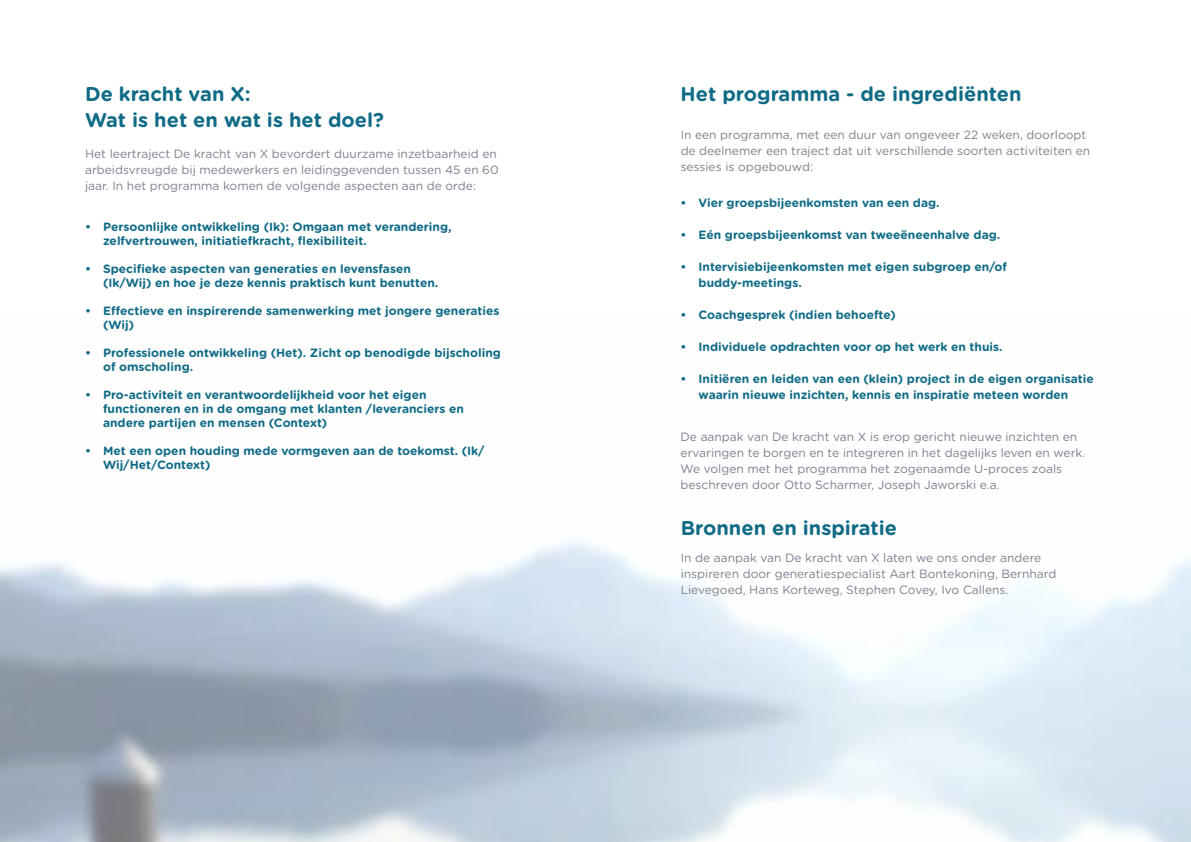
<style>
.page{position:relative;width:1191px;height:842px;background:#fff}
.page>*{position:absolute;margin:0;border:0;box-sizing:border-box;transform-origin:0 0}
.t1{font:700 20px/26px "Gotham Rounded";color:#106b86}
.t2{font:700 12px/14px "Gotham Rounded";color:#106b86}
.t3{font:12px/16px "Gotham Rounded";color:#7b808e}
.t4{font:12px/16px "Gotham Rounded";color:#5a6071}
</style>
<div class="page">
<h1 class="t1" style="left:85px;top:80px;width:300px">De kracht van X:<br>Wat is het en wat is het doel?</h1>
<p class="t4" style="left:85px;top:146px;width:415px">Het leertraject De kracht van X bevordert duurzame inzetbaarheid en arbeidsvreugde bij medewerkers en leidinggevenden tussen 45 en 60 jaar. In het programma komen de volgende aspecten aan de orde:</p>
<p class="t2" style="left:103px;top:219px;width:350px;text-indent:-18px">• Persoonlijke ontwikkeling (Ik): Omgaan met verandering, zelfvertrouwen, initiatiefkracht, flexibiliteit.</p>
<p class="t2" style="left:103px;top:261px;width:337px;text-indent:-18px">• Specifieke aspecten van generaties en levensfasen (Ik/Wij) en hoe je deze kennis praktisch kunt benutten.</p>
<p class="t2" style="left:103px;top:303px;width:398px;text-indent:-18px">• Effectieve en inspirerende samenwerking met jongere generaties (Wij)</p>
<p class="t2" style="left:103px;top:345px;width:399px;text-indent:-18px">• Professionele ontwikkeling (Het). Zicht op benodigde bijscholing of omscholing.</p>
<p class="t2" style="left:103px;top:387px;width:362px;text-indent:-18px">• Pro-activiteit en verantwoordelijkheid voor het eigen functioneren en in de omgang met klanten /leveranciers en andere partijen en mensen (Context)</p>
<p class="t2" style="left:103px;top:443px;width:383px;text-indent:-18px">• Met een open houding mede vormgeven aan de toekomst. (Ik/<br>Wij/Het/Context)</p>
<h1 class="t1" style="left:680px;top:80px;width:342px">Het programma - de ingrediënten</h1>
<p class="t4" style="left:680px;top:127px;width:411px">In een programma, met een duur van ongeveer 22 weken, doorloopt de deelnemer een traject dat uit verschillende soorten activiteiten en sessies is opgebouwd:</p>
<p class="t2" style="left:680px;top:195px;width:261px">• Vier groepsbijeenkomsten van een dag.</p>
<p class="t2" style="left:680px;top:227px;width:321px">• Eén groepsbijeenkomst van tweeëneenhalve dag.</p>
<p class="t2" style="left:698px;top:258px;width:310px;line-height:16px;text-indent:-18px">• Intervisiebijeenkomsten met eigen subgroep en/of buddy-meetings.</p>
<p class="t2" style="left:680px;top:307px;width:217px">• Coachgesprek (indien behoefte)</p>
<p class="t2" style="left:680px;top:339px;width:323px">• Individuele opdrachten voor op het werk en thuis.</p>
<p class="t2" style="left:698px;top:370px;width:397px;line-height:16px;text-indent:-18px">• Initiëren en leiden van een (klein) project in de eigen organisatie waarin nieuwe inzichten, kennis en inspiratie meteen worden</p>
<p class="t3" style="left:680px;top:428px;width:406px">De aanpak van De kracht van X is erop gericht nieuwe inzichten en ervaringen te borgen en te integreren in het dagelijks leven en werk.<br>We volgen met het programma het zogenaamde U-proces zoals beschreven door Otto Scharmer, Joseph Jaworski e.a.</p>
<h1 class="t1" style="left:680px;top:514px;width:218px">Bronnen en inspiratie</h1>
<p class="t3" style="left:680px;top:549px;width:377px">In de aanpak van De kracht van X laten we ons onder andere inspireren door generatiespecialist Aart Bontekoning, Bernhard<br>Lievegoed, Hans Korteweg, Stephen Covey, Ivo Callens.</p>
</div>
